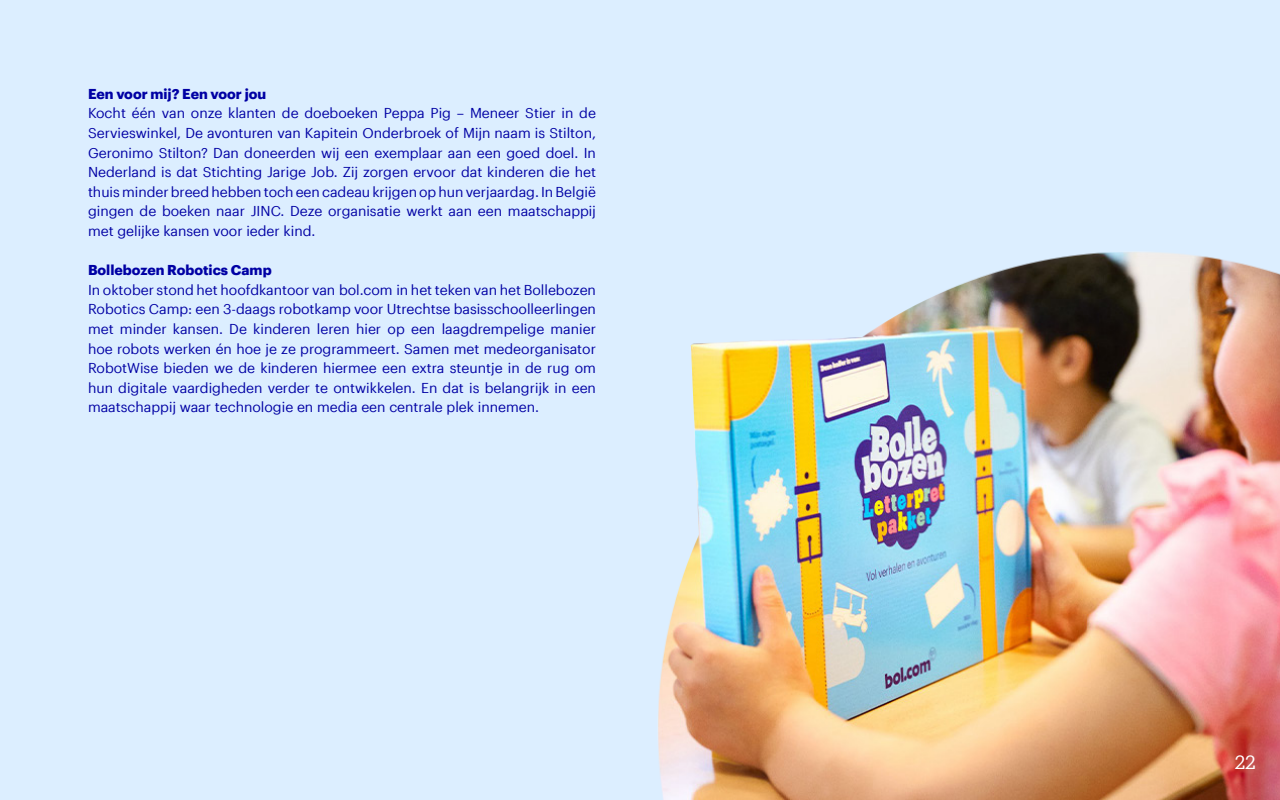
<style>
.page{position:relative;width:1280px;height:800px;background:#fff}
.page>*{position:absolute;margin:0;border:0;box-sizing:border-box;transform-origin:0 0}
.t1{font:19px "Produkt";color:#fff}
.t2{font:14px/19.6px "Graphik";color:#0000a4;text-align:justify}
.t3{font:700 14px "Graphik";color:#0000a4}
</style>
<div class="page">
<img style="left:0;top:0;width:1280px;height:800px">
<p class="t3" style="left:88px;top:83px;width:180px">Een voor mij? Een voor jou</p>
<p class="t2" style="left:88px;top:102px;width:510px">Kocht één van onze klanten de doeboeken Peppa Pig – Meneer Stier in de Servieswinkel, De avonturen van Kapitein Onderbroek of Mijn naam is Stilton, Geronimo Stilton? Dan doneerden wij een exemplaar aan een goed doel. In Nederland is dat Stichting Jarige Job. Zij zorgen ervoor dat kinderen die het thuis minder breed hebben toch een cadeau krijgen op hun verjaardag. In België gingen de boeken naar JINC. Deze organisatie werkt aan een maatschappij met gelijke kansen voor ieder kind.</p>
<p class="t3" style="left:88px;top:259px;width:185px">Bollebozen Robotics Camp</p>
<p class="t2" style="left:88px;top:279px;width:510px">In oktober stond het hoofdkantoor van bol.com in het teken van het Bollebozen Robotics Camp: een 3-daags robotkamp voor Utrechtse basisschoolleerlingen met minder kansen. De kinderen leren hier op een laagdrempelige manier hoe robots werken én hoe je ze programmeert. Samen met medeorganisator RobotWise bieden we de kinderen hiermee een extra steuntje in de rug om hun digitale vaardigheden verder te ontwikkelen. En dat is belangrijk in een maatschappij waar technologie en media een centrale plek innemen.</p>
<p class="t1" style="left:1235px;top:749px;width:23px">22</p>
</div>
